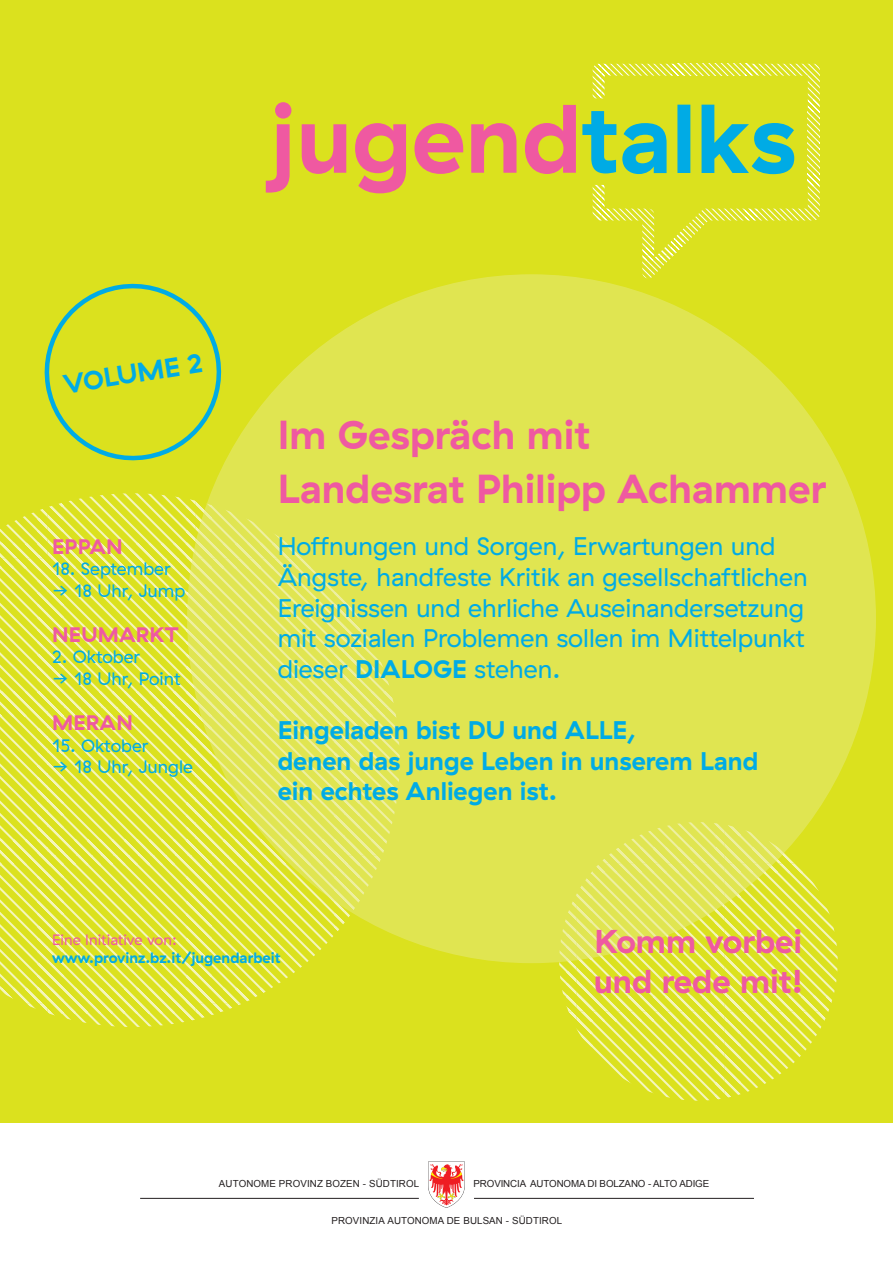
<style>
.page{position:relative;width:893px;height:1263px;background:#fff}
.page>*{position:absolute;margin:0;border:0;box-sizing:border-box;transform-origin:0 0}
.t1{font:700 40.5px/54px "GT Haptik";color:#ef59a1}
.t2{font:700 33px/39.6px "GT Haptik";color:#ef59a1}
.t3{font:700 27px "GT Haptik";color:#00abe5}
.t4{font:25.5px/30.6px "GT Haptik";color:#00abe5}
.t5{font:700 25.5px/30.6px "GT Haptik";color:#00abe5}
.t6{font:700 21px "GT Haptik";letter-spacing:.01em;color:#ef59a1}
.t7{font:18px "GT Haptik";color:#00abe5}
.t8{font:700 15px "GT Haptik";color:#00abe5}
.t9{font:15px "GT Haptik";color:#ef59a1}
.t10{font:9.75px "Arial";letter-spacing:.01em;color:#231f20}
.t11{font:9.75px "Arial";letter-spacing:-.01em;color:#231f20}
.s1{font-weight:700}
</style>
<div class="page">
<div style="left:0;top:0;width:893px;height:1123px;background:#dbe11e"></div>
<svg style="left:0;top:493px;width:399px;height:534px"></svg>
<svg style="left:559px;top:822px;width:279px;height:279px"></svg>
<svg style="left:266px;top:102px;width:310px;height:91px"></svg>
<svg style="left:582px;top:64px;width:238px;height:214px"></svg>
<hr style="left:140px;top:1198px;width:279px;height:1px;background:#231f20">
<hr style="left:474px;top:1198px;width:280px;height:1px;background:#231f20">
<svg style="left:428px;top:1161px;width:37px;height:47px"></svg>
<div style="left:187px;top:274px;width:689px;height:689px;background:#e0e551;border-radius:50%"></div>
<svg style="left:44px;top:283px;width:181px;height:181px"></svg>
<p class="t3" style="left:61px;top:368px;width:142px;rotate:-9deg">VOLUME 2</p>
<p class="t6" style="left:52px;top:534px;width:72px">EPPAN</p>
<p class="t7" style="left:52px;top:559px;width:120px">18. September</p>
<p class="t7" style="left:52px;top:580px;width:135px">→ 18 Uhr, Jump</p>
<p class="t6" style="left:52px;top:622px;width:128px">NEUMARKT</p>
<p class="t7" style="left:52px;top:647px;width:90px">2. Oktober</p>
<p class="t7" style="left:52px;top:668px;width:130px">→ 18 Uhr, Point</p>
<p class="t6" style="left:52px;top:710px;width:82px">MERAN</p>
<p class="t7" style="left:52px;top:735px;width:98px">15. Oktober</p>
<p class="t7" style="left:52px;top:757px;width:142px">→ 18 Uhr, Jungle</p>
<p class="t1" style="left:278px;top:408px;width:550px">Im Gespräch mit<br>Landesrat Philipp Achammer</p>
<p class="t4" style="left:278px;top:531px;width:532px">Hoffnungen und Sorgen, Erwartungen und Ängste, handfeste Kritik an gesellschaftlichen Ereignissen und ehrliche Auseinandersetzung mit sozialen Problemen sollen im Mittelpunkt dieser <span class="s1">DIALOGE</span> stehen.</p>
<p class="t5" style="left:278px;top:715px;width:482px">Eingeladen bist DU und ALLE,<br>denen das junge Leben in unserem Land ein echtes Anliegen ist.</p>
<p class="t9" style="left:52px;top:931px;width:126px">Eine Initiative von:</p>
<p class="t8" style="left:52px;top:949px;width:230px">www.provinz.bz.it/jugendarbeit</p>
<p class="t2" style="left:594px;top:922px;width:211px">Komm vorbei und rede mit!</p>
<p class="t10" style="left:219px;top:1178px;width:202px">AUTONOME PROVINZ BOZEN - SÜDTIROL</p>
<p class="t11" style="left:474px;top:1178px;width:237px">PROVINCIA AUTONOMA DI BOLZANO - ALTO ADIGE</p>
<p class="t10" style="left:331px;top:1215px;width:232px">PROVINZIA AUTONOMA DE BULSAN - SÜDTIROL</p>
</div>
